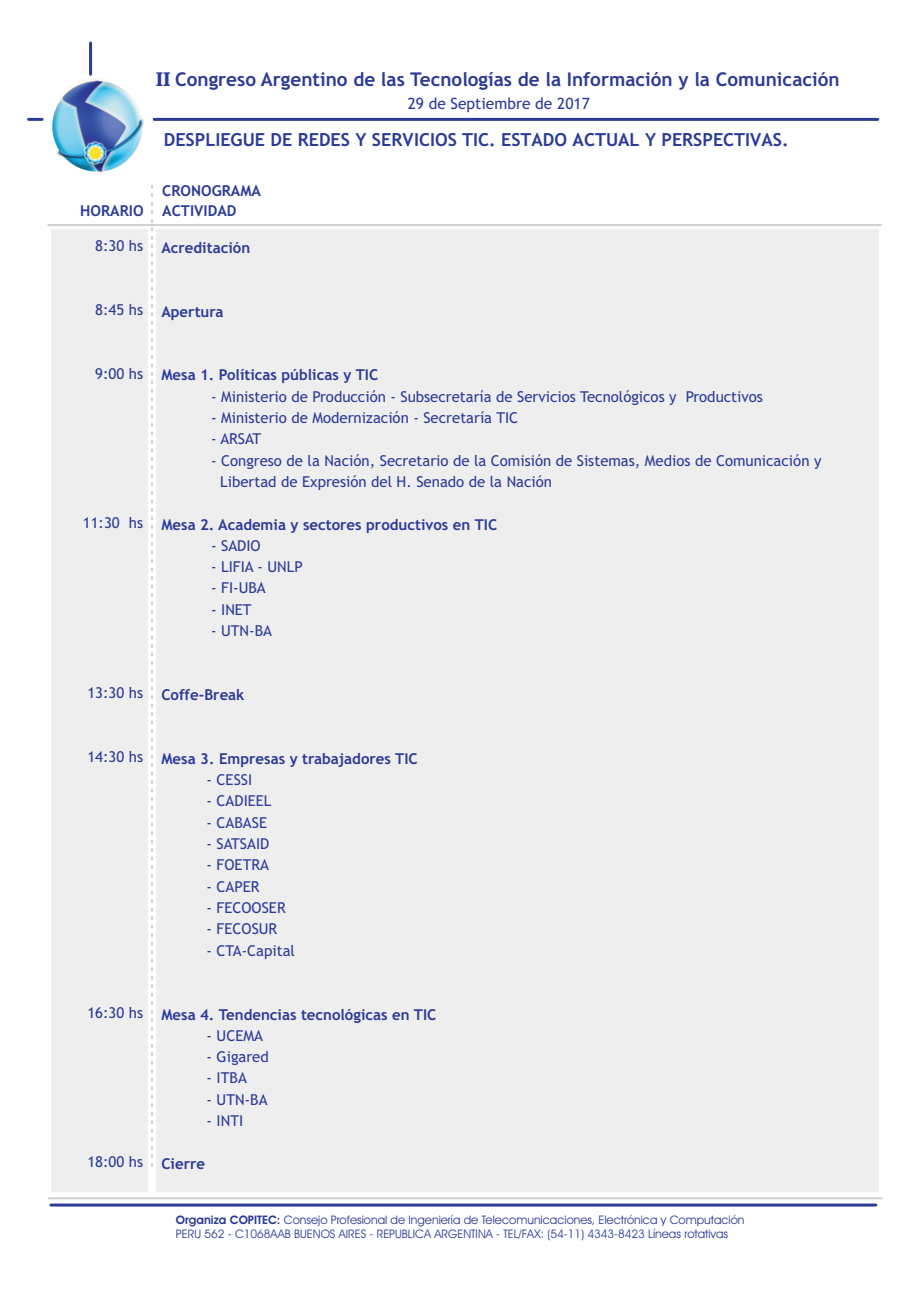
<style>
.page{position:relative;width:921px;height:1290px;background:#fff}
.page>*{position:absolute;margin:0;border:0;box-sizing:border-box;transform-origin:0 0}
.t1{font:700 18.9px "Trebuchet MS";color:#2b3b97}
.t2{font:700 18px "Trebuchet MS";color:#2b3b97}
.t3{font:15.6px "Trebuchet MS";color:#2b3b97}
.t4{font:15px/21.3px "Trebuchet MS";color:#2b3b97}
.t5{font:700 15px/20px "Trebuchet MS";color:#2b3b97}
.t6{font:11.85px/14.2px "Avant Garde Bk BT";color:#2b3b97}
.t7{font:700 11.85px "Avant Garde Bk BT";color:#2b3b97}
.s1{font-family:"Aldine 721 BT";font-size:19.2px}
.s2{color:#fff}
.s3{font-weight:400}
</style>
<div class="page">
<div style="left:156px;top:230px;width:723px;height:962px;background:#eeeeef"></div>
<div style="left:51px;top:230px;width:97px;height:962px;background:#eeeeef"></div>
<hr style="left:154px;top:118px;width:724px;height:3px;background:#2b3b97">
<hr style="left:89px;top:43px;width:3px;height:31px;background:#2b3b97">
<svg style="left:29px;top:118px;width:13px;height:3px"></svg>
<img style="left:52px;top:79px;width:92px;height:96px">
<hr style="left:48px;top:224px;width:833px;height:2px;background:#d1d2d4">
<svg style="left:151px;top:185px;width:2px;height:981px"></svg>
<hr style="left:51px;top:1204px;width:825px;height:3px;background:#2b3b97">
<hr style="left:49px;top:1197px;width:833px;height:2px;background:#d1d2d4">
<p class="t1" style="left:156px;top:72px;width:685px"><span class="s1">II</span><span class="s2">I</span> Congreso Argentino de las Tecnologías de la Información y la Comunicación</p>
<p class="t3" style="left:408px;top:97px;width:184px">29 de Septiembre de 2017</p>
<p class="t2" style="left:164px;top:133px;width:626px">DESPLIEGUE DE REDES Y SERVICIOS TIC. ESTADO ACTUAL Y PERSPECTIVAS.</p>
<p class="t5" style="left:80px;top:202px;width:65px">HORARIO</p>
<p class="t4" style="left:95px;top:236px;width:49px">8:30 hs</p>
<p class="t5" style="left:162px;top:182px;width:100px">CRONOGRAMA<br>ACTIVIDAD</p>
<p class="t5" style="left:161px;top:239px;width:90px">Acreditación</p>
<p class="t4" style="left:95px;top:300px;width:49px">8:45 hs</p>
<p class="t5" style="left:161px;top:303px;width:64px">Apertura</p>
<p class="t4" style="left:95px;top:364px;width:49px">9:00 hs</p>
<p class="t4" style="left:83px;top:513px;width:62px">11:30 hs</p>
<p class="t5" style="left:161px;top:366px;width:218px">Mesa 1. Políticas públicas y TIC</p>
<p class="t4" style="left:211px;top:387px;width:553px">- Ministerio de Producción - Subsecretaría de Servicios Tecnológicos y Productivos</p>
<p class="t4" style="left:211px;top:408px;width:309px">- Ministerio de Modernización - Secretaría TIC</p>
<p class="t4" style="left:211px;top:430px;width:52px">- ARSAT</p>
<p class="t4" style="left:220px;top:451px;width:603px;text-indent:-9px">- Congreso de la Nación, Secretario de la Comisión de Sistemas, Medios de Comunicación y<br>Libertad de Expresión del H. Senado de la Nación</p>
<p class="t5" style="left:161px;top:516px;width:337px">Mesa 2. Academia y sectores productivos en TIC</p>
<p class="t4" style="left:211px;top:536px;width:51px">- SADIO</p>
<p class="t4" style="left:211px;top:558px;width:93px">- LIFIA - UNLP</p>
<p class="t4" style="left:211px;top:579px;width:56px">- FI-UBA</p>
<p class="t4" style="left:211px;top:600px;width:42px">- INET</p>
<p class="t4" style="left:211px;top:621px;width:62px">- UTN-BA</p>
<p class="t4" style="left:87px;top:684px;width:57px">13:30 hs</p>
<p class="t5" style="left:161px;top:686px;width:85px">Coffe-Break</p>
<p class="t4" style="left:87px;top:748px;width:57px">14:30 hs</p>
<p class="t5" style="left:161px;top:750px;width:258px">Mesa 3. Empresas y trabajadores TIC</p>
<p class="t4" style="left:207px;top:771px;width:47px">- CESSI</p>
<p class="t4" style="left:207px;top:792px;width:66px">- CADIEEL</p>
<p class="t4" style="left:207px;top:813px;width:62px">- CABASE</p>
<p class="t4" style="left:207px;top:834px;width:64px">- SATSAID</p>
<p class="t4" style="left:207px;top:856px;width:64px">- FOETRA</p>
<p class="t4" style="left:207px;top:877px;width:55px">- CAPER</p>
<p class="t4" style="left:207px;top:898px;width:81px">- FECOOSER</p>
<p class="t4" style="left:207px;top:920px;width:72px">- FECOSUR</p>
<p class="t4" style="left:207px;top:941px;width:90px">- CTA-Capital</p>
<p class="t4" style="left:87px;top:1003px;width:57px">16:30 hs</p>
<p class="t4" style="left:87px;top:1152px;width:57px">18:00 hs</p>
<p class="t5" style="left:161px;top:1006px;width:277px">Mesa 4. Tendencias tecnológicas en TIC</p>
<p class="t4" style="left:207px;top:1026px;width:58px">- UCEMA</p>
<p class="t4" style="left:207px;top:1047px;width:64px">- Gigared</p>
<p class="t4" style="left:207px;top:1069px;width:42px">- ITBA</p>
<p class="t4" style="left:207px;top:1090px;width:62px">- UTN-BA</p>
<p class="t4" style="left:207px;top:1111px;width:38px">- INTI</p>
<p class="t5" style="left:161px;top:1155px;width:45px">Cierre</p>
<p class="t6" style="left:176px;top:1214px;width:570px;text-indent:428px">le trónica y Computación<br>PERU 562 - C1068AAB BUENOS AIRES - REPUBLICA ARGENTINA - TEL/FAX: (54-11) 4343-8423 Líneas rotativas</p>
<p class="t6" style="left:362px;top:1214px;width:220px">io al de Ingen ería de Telecomunicac n</p>
<p class="t7" style="left:176px;top:1215px;width:153px">Organiza COP TEC: <span class="s3">Cons o</span></p>
<p class="t7" style="left:254px;top:1215px;width:5px">I</p>
<p class="t6" style="left:311px;top:1214px;width:68px">ej Profes n</p>
<p class="t6" style="left:439px;top:1214px;width:4px">i</p>
<p class="t6" style="left:565px;top:1214px;width:58px">io es, E c</p>
</div>
